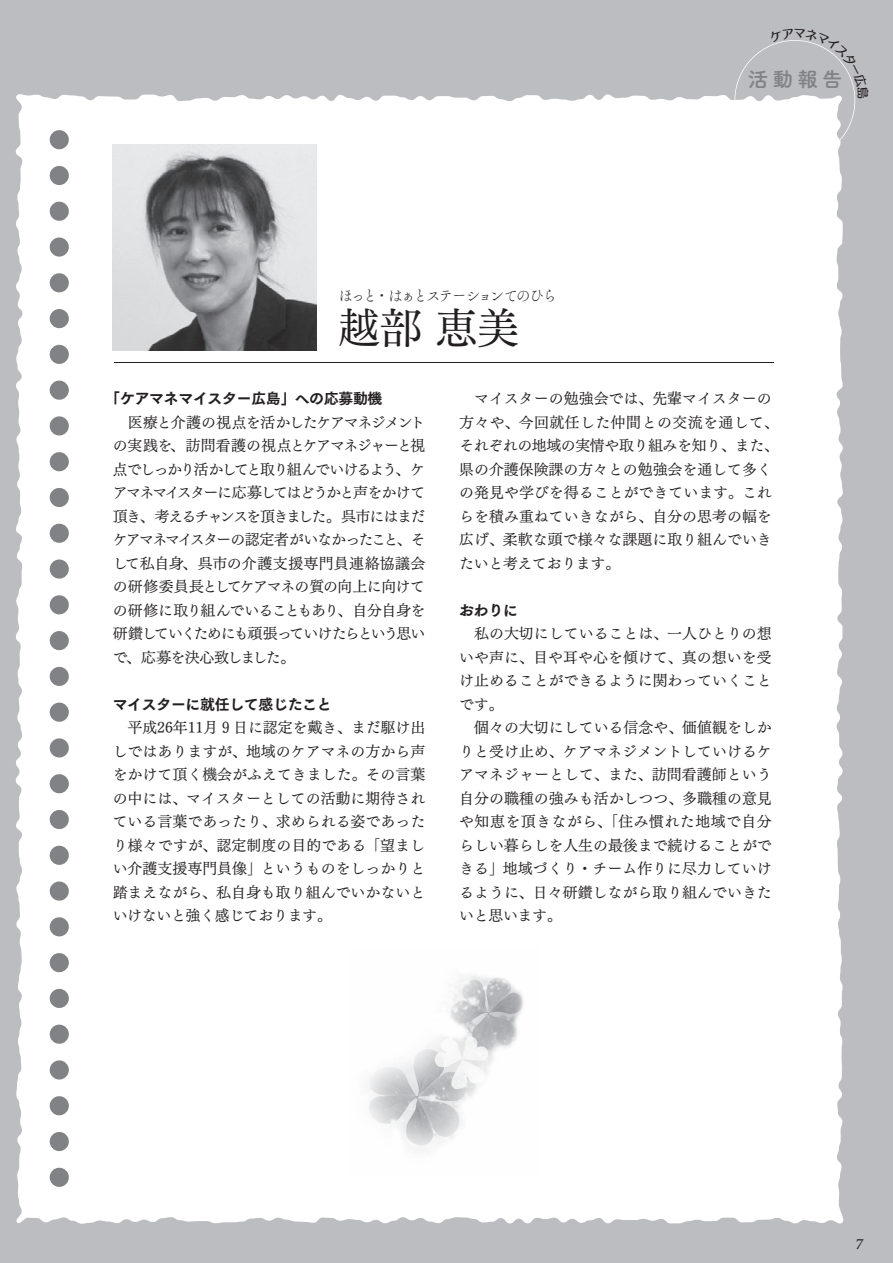
<style>
.page{position:relative;width:893px;height:1263px;background:#bcbdc0}
.page>*{position:absolute;margin:0;border:0;box-sizing:border-box;transform-origin:0 0}
.t1{font:42.45px "Tsuku Min Pro M";color:#231f20}
.t2{font:21px "Tsuku B Rd Gothic Std B";color:#808285}
.t3{font:14.85px/23.5px "Tsuku Min Pro RB";letter-spacing:.005em;color:#231f20;text-align:justify}
.t4{font:14.85px "Tsuku Go Pro E";letter-spacing:-.02em;color:#231f20}
.t5{font:14.85px "Tsuku A Old Min Pr 6 N L";letter-spacing:-.145em;color:#231f20}
.t6{font:italic 14.85px "Constantia";color:#231f20}
</style>
<div class="page">
<div style="left:15px;top:94px;width:829px;height:1130px;background:#fff"></div>
<div style="left:50px;top:130px;width:19px;height:19px;background:#808285;border-radius:50%"></div>
<div style="left:50px;top:166px;width:19px;height:19px;background:#808285;border-radius:50%"></div>
<div style="left:50px;top:202px;width:19px;height:19px;background:#808285;border-radius:50%"></div>
<div style="left:50px;top:237px;width:19px;height:20px;background:#808285;border-radius:50%"></div>
<div style="left:50px;top:273px;width:19px;height:19px;background:#808285;border-radius:50%"></div>
<div style="left:50px;top:309px;width:19px;height:19px;background:#808285;border-radius:50%"></div>
<div style="left:50px;top:345px;width:19px;height:19px;background:#808285;border-radius:50%"></div>
<div style="left:50px;top:381px;width:19px;height:19px;background:#808285;border-radius:50%"></div>
<div style="left:50px;top:416px;width:19px;height:19px;background:#808285;border-radius:50%"></div>
<div style="left:50px;top:452px;width:19px;height:19px;background:#808285;border-radius:50%"></div>
<div style="left:50px;top:488px;width:19px;height:19px;background:#808285;border-radius:50%"></div>
<div style="left:50px;top:524px;width:19px;height:19px;background:#808285;border-radius:50%"></div>
<div style="left:50px;top:559px;width:19px;height:20px;background:#808285;border-radius:50%"></div>
<div style="left:50px;top:595px;width:19px;height:19px;background:#808285;border-radius:50%"></div>
<div style="left:50px;top:631px;width:19px;height:19px;background:#808285;border-radius:50%"></div>
<div style="left:50px;top:667px;width:19px;height:19px;background:#808285;border-radius:50%"></div>
<div style="left:50px;top:703px;width:19px;height:19px;background:#808285;border-radius:50%"></div>
<div style="left:50px;top:738px;width:19px;height:19px;background:#808285;border-radius:50%"></div>
<div style="left:50px;top:774px;width:19px;height:19px;background:#808285;border-radius:50%"></div>
<div style="left:50px;top:810px;width:19px;height:19px;background:#808285;border-radius:50%"></div>
<div style="left:50px;top:846px;width:19px;height:19px;background:#808285;border-radius:50%"></div>
<div style="left:50px;top:881px;width:19px;height:20px;background:#808285;border-radius:50%"></div>
<div style="left:50px;top:917px;width:19px;height:19px;background:#808285;border-radius:50%"></div>
<div style="left:50px;top:953px;width:19px;height:19px;background:#808285;border-radius:50%"></div>
<div style="left:50px;top:989px;width:19px;height:19px;background:#808285;border-radius:50%"></div>
<div style="left:50px;top:1025px;width:19px;height:19px;background:#808285;border-radius:50%"></div>
<div style="left:50px;top:1060px;width:19px;height:19px;background:#808285;border-radius:50%"></div>
<div style="left:50px;top:1096px;width:19px;height:19px;background:#808285;border-radius:50%"></div>
<div style="left:50px;top:1132px;width:19px;height:19px;background:#808285;border-radius:50%"></div>
<div style="left:50px;top:1168px;width:19px;height:19px;background:#808285;border-radius:50%"></div>
<img style="left:113px;top:145px;width:204px;height:206px">
<hr style="left:115px;top:362px;width:659px;height:1px;background:#231f20">
<img style="left:348px;top:947px;width:191px;height:230px">
<svg style="left:734px;top:40px;width:122px;height:121px"></svg>
<p class="t5" style="left:338px;top:282px;width:221px">ほっと・はぁとステーションてのひら</p>
<h1 class="t1" style="left:338px;top:290px;width:183px">越部 恵美</h1>
<h2 class="t2" style="left:748px;top:63px;width:97px">活動報告</h2>
<p class="t4" style="left:105px;top:385px;width:279px">「ケアマネマイスター広島」への応募動機</p>
<p class="t3" style="left:113px;top:409px;width:314px">　医療と介護の視点を活かしたケアマネジメントの実践を、訪問看護の視点とケアマネジャーと視点でしっかり活かしてと取り組んでいけるよう、ケアマネマイスターに応募してはどうかと声をかけて頂き、考えるチャンスを頂きました。呉市にはまだケアマネマイスターの認定者がいなかったこと、そして私自身、呉市の介護支援専門員連絡協議会の研修委員長としてケアマネの質の向上に向けての研修に取り組んでいることもあり、自分自身を研鑚していくためにも頑張っていけたらという思いで、応募を決心致しました。</p>
<p class="t4" style="left:113px;top:691px;width:221px">マイスターに就任して感じたこと</p>
<p class="t3" style="left:113px;top:714px;width:314px">　平成26年11月 9 日に認定を戴き、まだ駆け出しではありますが、地域のケアマネの方から声をかけて頂く機会がふえてきました。その言葉の中には、マイスターとしての活動に期待されている言葉であったり、求められる姿であったり様々ですが、認定制度の目的である「望ましい介護支援専門員像」というものをしっかりと踏まえながら、私自身も取り組んでいかないといけないと強く感じております。</p>
<p class="t3" style="left:459px;top:385px;width:321px;text-align:left">　マイスターの勉強会では、先輩マイスターの方々や、今回就任した仲間との交流を通して、それぞれの地域の実情や取り組みを知り、また、県の介護保険課の方々との勉強会を通して多くの発見や学びを得ることができています。これらを積み重ねていきながら、自分の思考の幅を広げ、柔軟な頭で様々な課題に取り組んでいきたいと考えております。</p>
<p class="t4" style="left:459px;top:597px;width:60px">おわりに</p>
<p class="t3" style="left:459px;top:620px;width:314px;text-align:left">　私の大切にしていることは、一人ひとりの想いや声に、目や耳や心を傾けて、真の想いを受け止めることができるように関わっていくことです。<br>　個々の大切にしている信念や、価値観をしかりと受け止め、ケアマネジメントしていけるケアマネジャーとして、また、訪問看護師という自分の職種の強みも活かしつつ、多職種の意見や知恵を頂きながら、「住み慣れた地域で自分らしい暮らしを人生の最後まで続けることができる」地域づくり・チーム作りに尽力していけるように、日々研鑚しながら取り組んでいきたいと思います。</p>
<p class="t6" style="left:856px;top:1230px;width:9px">7</p>
</div>
